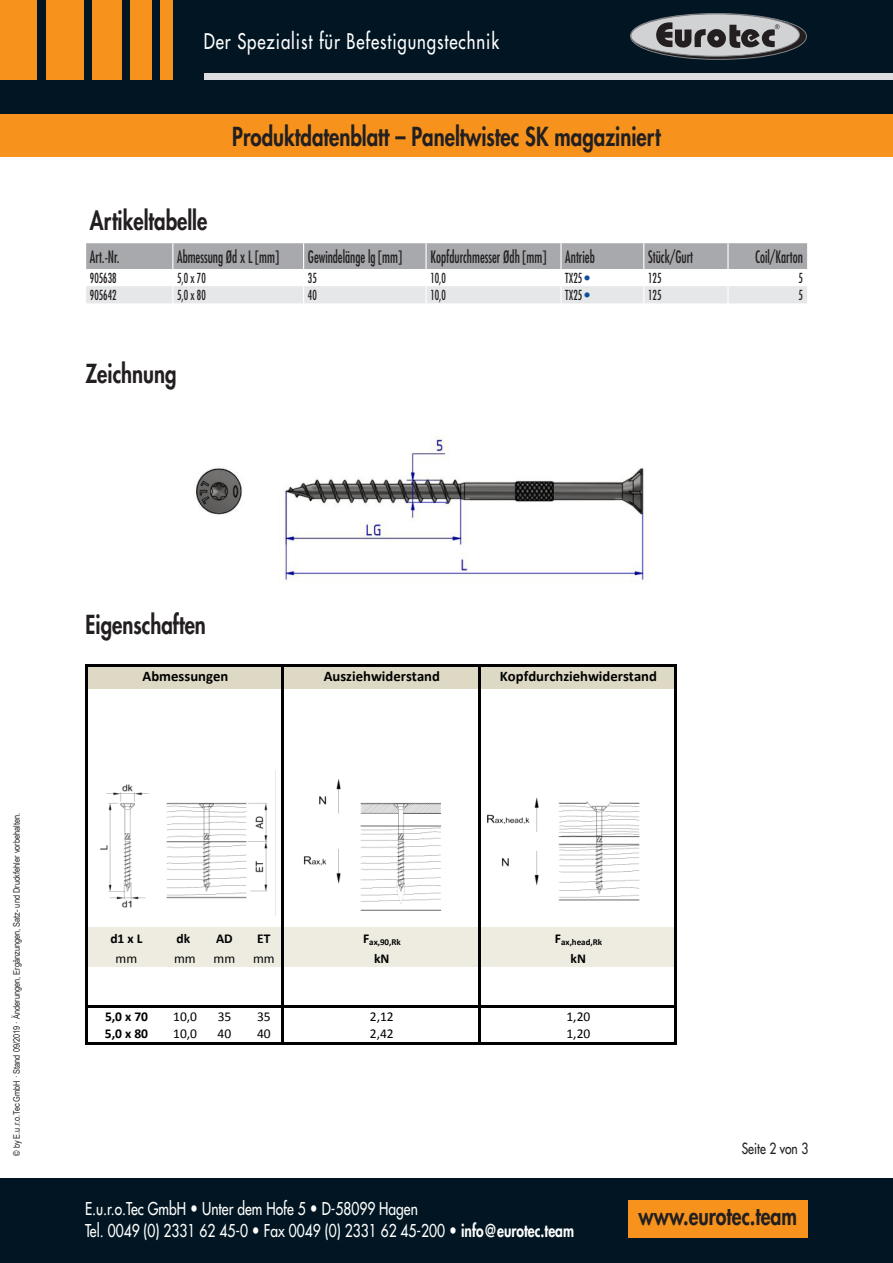
<style>
.page{position:relative;width:893px;height:1263px;background:#fff}
.page>*{position:absolute;margin:0;border:0;box-sizing:border-box;transform-origin:0 0}
.t1{font:800 25.5px "Futura Std";color:#231f20;scale:.8 1}
.t2{font:800 24.3px "Futura Std";color:#231f20;scale:.8 1}
.t3{font:500 21px "Futura Std";letter-spacing:.055em;color:#fff;scale:.8 1}
.t4{font:500 17.25px/22.5px "Futura Std";color:#fff;scale:.8 1}
.t5{font:condensed 16.65px "Futura Std";color:#231f20;scale:.8 1}
.t6{font:500 15px "Futura Std";color:#231f20;scale:.8 1}
.t7{font:700 14.7px "Calibri";color:#000}
.t8{font:condensed 13.5px "Futura Std";color:#231f20;scale:.8 1}
.t9{font:13.5px "Calibri";letter-spacing:-.005em;color:#000}
.t10{font:700 13.5px "Calibri";letter-spacing:-.005em;color:#000}
.t11{font:9px "Arial Narrow";color:#231f20}
.t12{font:700 9px "Calibri";letter-spacing:.005em;color:#000}
.s1{color:#0d4da1}
.s2{font-weight:800}
</style>
<div class="page">
<div style="left:0;top:0;width:893px;height:137px;background:#011622"></div>
<div style="left:204px;top:74px;width:689px;height:6px;background:#dcdddf"></div>
<svg style="left:630px;top:13px;width:176px;height:46px"></svg>
<div style="left:631px;top:14px;width:168px;height:42px;background:#d1d2d4;border-radius:50%"></div>
<div style="left:630px;top:14px;width:170px;height:43px;border:1px solid #808285;border-radius:50%"></div>
<div style="left:630px;top:13px;width:177px;height:47px;border:1px solid #808285;border-radius:50%"></div>
<svg style="left:656px;top:22px;width:124px;height:27px"></svg>
<div style="left:0;top:0;width:37px;height:80px;background:#f7931d"></div>
<div style="left:46px;top:0;width:38px;height:80px;background:#f7931d"></div>
<div style="left:92px;top:0;width:30px;height:80px;background:#f7931d"></div>
<div style="left:131px;top:0;width:21px;height:80px;background:#f7931d"></div>
<div style="left:161px;top:0;width:12px;height:80px;background:#f7931d"></div>
<div style="left:0;top:114px;width:893px;height:43px;background:#f7931d"></div>
<div style="left:0;top:1178px;width:893px;height:85px;background:#011622"></div>
<div style="left:628px;top:1200px;width:180px;height:37px;background:#f7931d"></div>
<svg style="left:86px;top:243px;width:721px;height:60px"></svg>
<img style="left:196px;top:436px;width:453px;height:147px">
<div style="left:87px;top:665px;width:589px;height:25px;background:#ddd9c4"></div>
<div style="left:87px;top:689px;width:589px;height:87px;background:#fff"></div>
<div style="left:87px;top:928px;width:589px;height:39px;background:#eeece1"></div>
<hr style="left:86px;top:664px;width:2px;height:380px;background:#000">
<hr style="left:282px;top:667px;width:2px;height:377px;background:#000">
<hr style="left:478px;top:667px;width:2px;height:377px;background:#000">
<hr style="left:675px;top:667px;width:2px;height:377px;background:#000">
<hr style="left:88px;top:664px;width:589px;height:3px;background:#000">
<hr style="left:88px;top:1006px;width:589px;height:2px;background:#000">
<hr style="left:88px;top:1042px;width:589px;height:2px;background:#000">
<img style="left:100px;top:784px;width:168px;height:124px">
<img style="left:303px;top:779px;width:139px;height:132px">
<img style="left:487px;top:797px;width:153px;height:104px">
<p class="t3" style="left:204px;top:28px;width:371px">Der Spezialist für Befestigungstechnik</p>
<h1 class="t1" style="left:232px;top:121px;width:537px">Produktdatenblatt – Paneltwistec SK magaziniert</h1>
<h1 class="t1" style="left:90px;top:204px;width:148px">Artikeltabelle</h1>
<p class="t5" style="left:90px;top:247px;width:39px">Art.-Nr.</p>
<p class="t5" style="left:177px;top:247px;width:129px">Abmessung Ød x L [mm]</p>
<p class="t5" style="left:308px;top:247px;width:119px">Gewindelänge lg [mm]</p>
<p class="t5" style="left:430px;top:247px;width:207px">Kopfdurchmesser Ødh [mm] Antrieb</p>
<p class="t5" style="left:648px;top:247px;width:58px">Stück/Gurt</p>
<p class="t5" style="left:755px;top:247px;width:61px">Coil/Karton</p>
<p class="t8" style="left:90px;top:270px;width:35px">905638</p>
<p class="t8" style="left:177px;top:270px;width:37px">5,0 x 70</p>
<p class="t8" style="left:308px;top:270px;width:13px">35</p>
<p class="t8" style="left:430px;top:270px;width:21px">10,0</p>
<p class="t8" style="left:565px;top:270px;width:32px">TX25 <span class="s1">•</span></p>
<p class="t8" style="left:648px;top:270px;width:18px">125</p>
<p class="t8" style="left:798px;top:270px;width:7px">5</p>
<p class="t8" style="left:90px;top:287px;width:35px">905642</p>
<p class="t8" style="left:177px;top:287px;width:37px">5,0 x 80</p>
<p class="t8" style="left:308px;top:287px;width:13px">40</p>
<p class="t8" style="left:430px;top:287px;width:21px">10,0</p>
<p class="t8" style="left:565px;top:287px;width:32px">TX25 <span class="s1">•</span></p>
<p class="t8" style="left:648px;top:287px;width:18px">125</p>
<p class="t8" style="left:798px;top:287px;width:7px">5</p>
<h1 class="t1" style="left:86px;top:357px;width:115px">Zeichnung</h1>
<p class="t11" style="left:10px;top:1156px;width:345px;rotate:-90deg">© by E.u.r.o.Tec GmbH · Stand 09/2019 · Änderungen, Ergänzungen, Satz- und Druckfehler vorbehalten.</p>
<h1 class="t1" style="left:86px;top:608px;width:152px">Eigenschaften</h1>
<p class="t7" style="left:143px;top:667px;width:87px">Abmessungen</p>
<p class="t7" style="left:324px;top:667px;width:118px">Ausziehwiderstand</p>
<p class="t7" style="left:500px;top:667px;width:159px">Kopfdurchziehwiderstand</p>
<p class="t10" style="left:110px;top:930px;width:34px">d1 x L</p>
<p class="t10" style="left:177px;top:930px;width:15px">dk</p>
<p class="t10" style="left:216px;top:930px;width:18px">AD</p>
<p class="t10" style="left:257px;top:930px;width:15px">ET</p>
<p class="t9" style="left:116px;top:949px;width:23px">mm</p>
<p class="t9" style="left:174px;top:949px;width:23px">mm</p>
<p class="t9" style="left:214px;top:949px;width:23px">mm</p>
<p class="t9" style="left:253px;top:949px;width:23px">mm</p>
<p class="t10" style="left:105px;top:1007px;width:45px">5,0 x 70</p>
<p class="t9" style="left:173px;top:1007px;width:25px">10,0</p>
<p class="t9" style="left:218px;top:1007px;width:15px">35</p>
<p class="t9" style="left:257px;top:1007px;width:15px">35</p>
<p class="t10" style="left:105px;top:1025px;width:45px">5,0 x 80</p>
<p class="t9" style="left:173px;top:1025px;width:25px">10,0</p>
<p class="t9" style="left:218px;top:1025px;width:15px">40</p>
<p class="t9" style="left:257px;top:1025px;width:15px">40</p>
<p class="t12" style="left:363px;top:937px;width:39px"><sup>F</sup>ax,90,Rk</p>
<p class="t12" style="left:555px;top:937px;width:49px"><sup>F</sup>ax,head,Rk</p>
<p class="t10" style="left:374px;top:949px;width:17px">kN</p>
<p class="t10" style="left:571px;top:949px;width:17px">kN</p>
<p class="t9" style="left:370px;top:1007px;width:25px">2,12</p>
<p class="t9" style="left:567px;top:1007px;width:25px">1,20</p>
<p class="t9" style="left:370px;top:1025px;width:25px">2,42</p>
<p class="t9" style="left:567px;top:1025px;width:25px">1,20</p>
<p class="t6" style="left:742px;top:1139px;width:85px">Seite 2 von 3</p>
<p class="t4" style="left:85px;top:1197px;width:613px">E.u.r.o.Tec GmbH <span class="s2">•</span> Unter dem Hofe 5 <span class="s2">•</span> D-58099 Hagen<br>Tel. 0049 (0) 2331 62 45-0 <span class="s2">•</span> Fax 0049 (0) 2331 62 45-200 <span class="s2">• info@eurotec.team</span></p>
<h2 class="t2" style="left:638px;top:1201px;width:200px">www.eurotec.team</h2>
</div>
